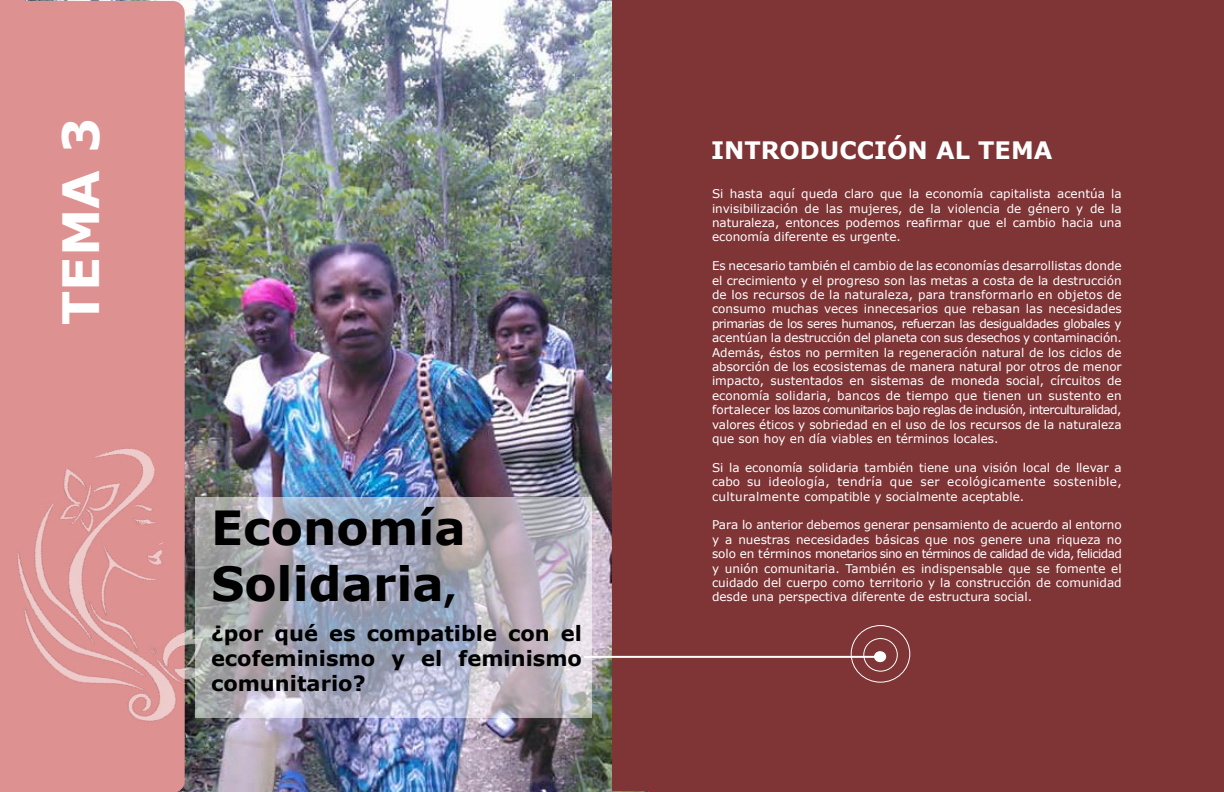
<style>
.page{position:relative;width:1224px;height:792px;background:#fff}
.page>*{position:absolute;margin:0;border:0;box-sizing:border-box;transform-origin:0 0}
.t1{font:700 50px "Verdana";color:#fff}
.t2{font:700 47px/56.4px "Verdana";color:#000}
.t3{font:700 24px "Verdana";color:#fff}
.t4{font:700 21px/25.2px "Verdana";color:#000;text-align:justify}
.t5{font:12px/14.4px "Verdana";color:#fff;text-align:justify}
.s1{font-size:36px}
</style>
<div class="page">
<img style="left:26px;top:0;width:586px;height:791px">
<svg style="left:254px;top:497px;width:338px;height:221px;background:#afb0bf"></svg>
<div style="left:1px;top:1px;width:184px;height:438px;background:#de9191"></div>
<div style="left:612px;top:0;width:612px;height:791px;background:#7f3436"></div>
<hr style="left:584px;top:656px;width:292px;height:2px;background:#fff">
<div style="left:874px;top:651px;width:12px;height:11px;background:#fff;border-radius:50%"></div>
<div style="left:863px;top:638px;width:35px;height:34px;border:1px solid #fff;border-radius:50%"></div>
<div style="left:851px;top:625px;width:59px;height:58px;border:1px solid #fff;border-radius:50%"></div>
<img style="left:0;top:439px;width:254px;height:353px">
<h1 class="t1" style="left:49px;top:325px;width:209px;rotate:-90deg">TEMA 3</h1>
<h2 class="t2" style="left:211px;top:498px;width:256px">Economía<br>Solidaria<span class="s1">,</span></h2>
<h3 class="t4" style="left:211px;top:620px;width:372px">¿por qué es compatible con el ecofeminismo y el feminismo comunitario?</h3>
<h3 class="t3" style="left:711px;top:135px;width:343px">INTRODUCCIÓN AL TEMA</h3>
<p class="t5" style="left:712px;top:186px;width:411px">Si hasta aquí queda claro que la economía capitalista acentúa la invisibilización de las mujeres, de la violencia de género y de la naturaleza, entonces podemos reafirmar que el cambio hacia una economía diferente es urgente.</p>
<p class="t5" style="left:712px;top:258px;width:411px">Es necesario también el cambio de las economías desarrollistas donde el crecimiento y el progreso son las metas a costa de la destrucción de los recursos de la naturaleza, para transformarlo en objetos de consumo muchas veces innecesarios que rebasan las necesidades primarias de los seres humanos, refuerzan las desigualdades globales y acentúan la destrucción del planeta con sus desechos y contaminación.<br>Además, éstos no permiten la regeneración natural de los ciclos de absorción de los ecosistemas de manera natural por otros de menor impacto, sustentados en sistemas de moneda social, círcuitos de economía solidaria, bancos de tiempo que tienen un sustento en fortalecer los lazos comunitarios bajo reglas de inclusión, interculturalidad, valores éticos y sobriedad en el uso de los recursos de la naturaleza que son hoy en día viables en términos locales.</p>
<p class="t5" style="left:712px;top:460px;width:411px">Si la economía solidaria también tiene una visión local de llevar a cabo su ideología, tendría que ser ecológicamente sostenible, culturalmente compatible y socialmente aceptable.</p>
<p class="t5" style="left:712px;top:517px;width:411px">Para lo anterior debemos generar pensamiento de acuerdo al entorno y a nuestras necesidades básicas que nos genere una riqueza no solo en términos monetarios sino en términos de calidad de vida, felicidad y unión comunitaria. También es indispensable que se fomente el cuidado del cuerpo como territorio y la construcción de comunidad desde una perspectiva diferente de estructura social.</p>
</div>
